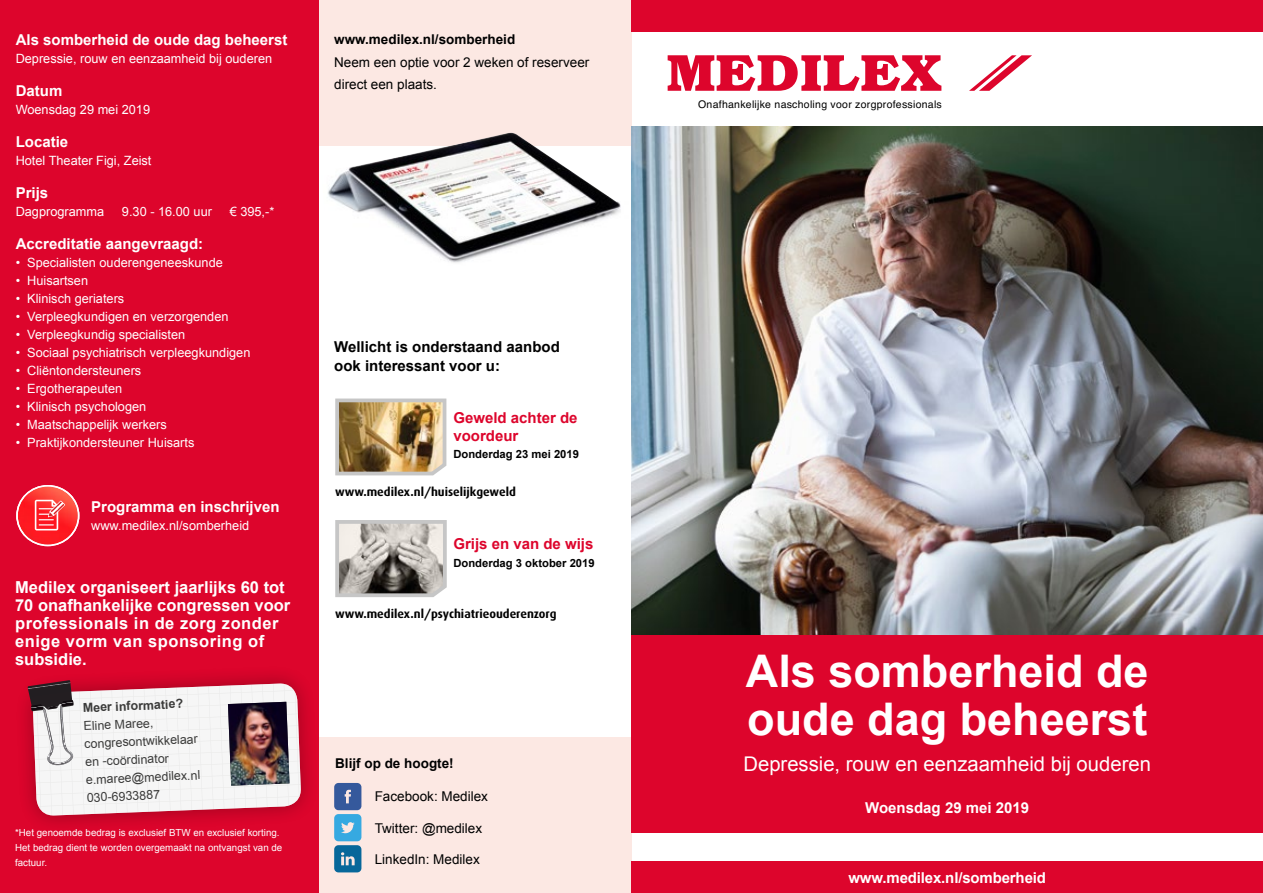
<style>
.page{position:relative;width:1263px;height:893px;background:#fff}
.page>*{position:absolute;margin:0;border:0;box-sizing:border-box;transform-origin:0 0}
.t1{font:700 45px/48px "Arial";color:#fff}
.t2{font:20.25px "Arial";color:#fff}
.t3{font:700 16.5px/18px "Arial";color:#fff}
.t4{font:700 15px "Arial";color:#fff}
.t5{font:700 15px/19.5px "Arial";color:#000}
.t6{font:700 15px/18px "Arial";color:#dd052c}
.t7{font:13.5px/22.5px "Arial";color:#000}
.t8{font:700 13.5px "Arial";color:#000}
.t9{font:12.75px "Arial";color:#fff}
.t10{font:12.45px/18px "Arial";color:#3c3c3b}
.t11{font:700 12.45px "Arial";color:#3c3c3b}
.t12{font:700 12px "Dax";color:#000}
.t13{font:700 11.25px "Arial";color:#000}
.t14{font:10.5px "Helvetica";letter-spacing:.025em;color:#000}
.t15{font:9.75px/15px "Arial";color:#fff}
</style>
<div class="page">
<div style="left:0;top:0;width:319px;height:893px;background:#dd052c"></div>
<div style="left:319px;top:738px;width:312px;height:155px;background:#fce8e3"></div>
<svg style="left:334px;top:783px;width:27px;height:89px;background:#528ebb"></svg>
<img style="left:335px;top:398px;width:112px;height:78px">
<div style="left:319px;top:0;width:312px;height:146px;background:#fce8e3"></div>
<img style="left:328px;top:133px;width:293px;height:130px">
<svg style="left:16px;top:485px;width:63px;height:61px"></svg>
<img style="left:631px;top:127px;width:632px;height:508px">
<div style="left:631px;top:862px;width:632px;height:31px;background:#dd052c"></div>
<div style="left:631px;top:635px;width:632px;height:197px;background:#dd052c"></div>
<svg style="left:335px;top:520px;width:112px;height:77px;background:#adaaa5"></svg>
<div style="left:631px;top:0;width:632px;height:31px;background:#dd052c"></div>
<svg style="left:668px;top:55px;width:273px;height:36px"></svg>
<svg style="left:969px;top:55px;width:63px;height:36px"></svg>
<svg style="left:28px;top:680px;width:280px;height:144px;background:#d6aeb5"></svg>
<p class="t4" style="left:16px;top:30px;width:273px">Als somberheid de oude dag beheerst</p>
<p class="t9" style="left:16px;top:50px;width:258px">Depressie, rouw en eenzaamheid bij ouderen</p>
<p class="t4" style="left:16px;top:81px;width:48px">Datum</p>
<p class="t9" style="left:16px;top:101px;width:136px">Woensdag 29 mei 2019</p>
<p class="t4" style="left:16px;top:132px;width:54px">Locatie</p>
<p class="t9" style="left:16px;top:152px;width:137px">Hotel Theater Figi, Zeist</p>
<p class="t4" style="left:16px;top:183px;width:34px">Prijs</p>
<p class="t9" style="left:16px;top:203px;width:90px">Dagprogramma</p>
<p class="t9" style="left:122px;top:203px;width:92px">9.30 - 16.00 uur</p>
<p class="t9" style="left:230px;top:203px;width:46px">€ 395,-*</p>
<p class="t4" style="left:16px;top:234px;width:189px">Accreditatie aangevraagd:</p>
<p class="t9" style="left:16px;top:254px;width:209px">• Specialisten ouderengeneeskunde</p>
<p class="t9" style="left:16px;top:272px;width:74px">• Huisartsen</p>
<p class="t9" style="left:16px;top:290px;width:110px">• Klinisch geriaters</p>
<p class="t9" style="left:16px;top:308px;width:214px">• Verpleegkundigen en verzorgenden</p>
<p class="t9" style="left:16px;top:326px;width:171px">• Verpleegkundig specialisten</p>
<p class="t9" style="left:16px;top:344px;width:236px">• Sociaal psychiatrisch verpleegkundigen</p>
<p class="t9" style="left:16px;top:362px;width:127px">• Cliëntondersteuners</p>
<p class="t9" style="left:16px;top:380px;width:108px">• Ergotherapeuten</p>
<p class="t9" style="left:16px;top:398px;width:132px">• Klinisch psychologen</p>
<p class="t9" style="left:16px;top:416px;width:153px">• Maatschappelijk werkers</p>
<p class="t9" style="left:16px;top:434px;width:180px">• Praktijkondersteuner Huisarts</p>
<p class="t4" style="left:91px;top:497px;width:190px">Programma en inschrijven</p>
<p class="t9" style="left:91px;top:517px;width:160px">www.medilex.nl/somberheid</p>
<p class="t3" style="left:15px;top:579px;width:277px">Medilex organiseert jaarlijks 60 tot<br>70 onafhankelijke congressen voor professionals in de zorg zonder enige vorm van sponsoring of subsidie.</p>
<p class="t11" style="left:83px;top:699px;width:102px;rotate:-2deg">Meer informatie?</p>
<p class="t10" style="left:83px;top:717px;width:116px;rotate:-2deg">Eline Maree, congresontwikkelaar en -coördinator e.maree@medilex.nl<br>030-6933887</p>
<p class="t15" style="left:15px;top:825px;width:269px">*Het genoemde bedrag is exclusief BTW en exclusief korting.<br>Het bedrag dient te worden overgemaakt na ontvangst van de factuur.</p>
<p class="t8" style="left:334px;top:30px;width:183px">www.medilex.nl/somberheid</p>
<p class="t7" style="left:334px;top:51px;width:257px">Neem een optie voor 2 weken of reserveer direct een plaats.</p>
<p class="t5" style="left:334px;top:337px;width:227px">Wellicht is onderstaand aanbod ook interessant voor u:</p>
<p class="t6" style="left:453px;top:410px;width:126px">Geweld achter de voordeur</p>
<p class="t13" style="left:453px;top:446px;width:127px">Donderdag 23 mei 2019</p>
<p class="t12" style="left:335px;top:485px;width:182px">www.medilex.nl/huiselijkgeweld</p>
<p class="t6" style="left:453px;top:536px;width:142px">Grijs en van de wijs</p>
<p class="t13" style="left:453px;top:556px;width:143px">Donderdag 3 oktober 2019</p>
<p class="t12" style="left:335px;top:607px;width:223px">www.medilex.nl/psychiatrieouderenzorg</p>
<p class="t8" style="left:335px;top:754px;width:120px">Blijf op de hoogte!</p>
<p class="t7" style="left:375px;top:785px;width:115px">Facebook: Medilex</p>
<p class="t7" style="left:375px;top:817px;width:109px">Twitter: @medilex</p>
<p class="t7" style="left:375px;top:848px;width:107px">LinkedIn: Medilex</p>
<p class="t14" style="left:698px;top:96px;width:245px">Onafhankelijke nascholing voor zorgprofessionals</p>
<h1 class="t1" style="left:746px;top:649px;width:404px">Als somberheid de oude dag beheerst</h1>
<h2 class="t2" style="left:743px;top:751px;width:409px">Depressie, rouw en eenzaamheid bij ouderen</h2>
<p class="t4" style="left:865px;top:798px;width:165px">Woensdag 29 mei 2019</p>
<p class="t4" style="left:848px;top:867px;width:199px">www.medilex.nl/somberheid</p>
</div>
